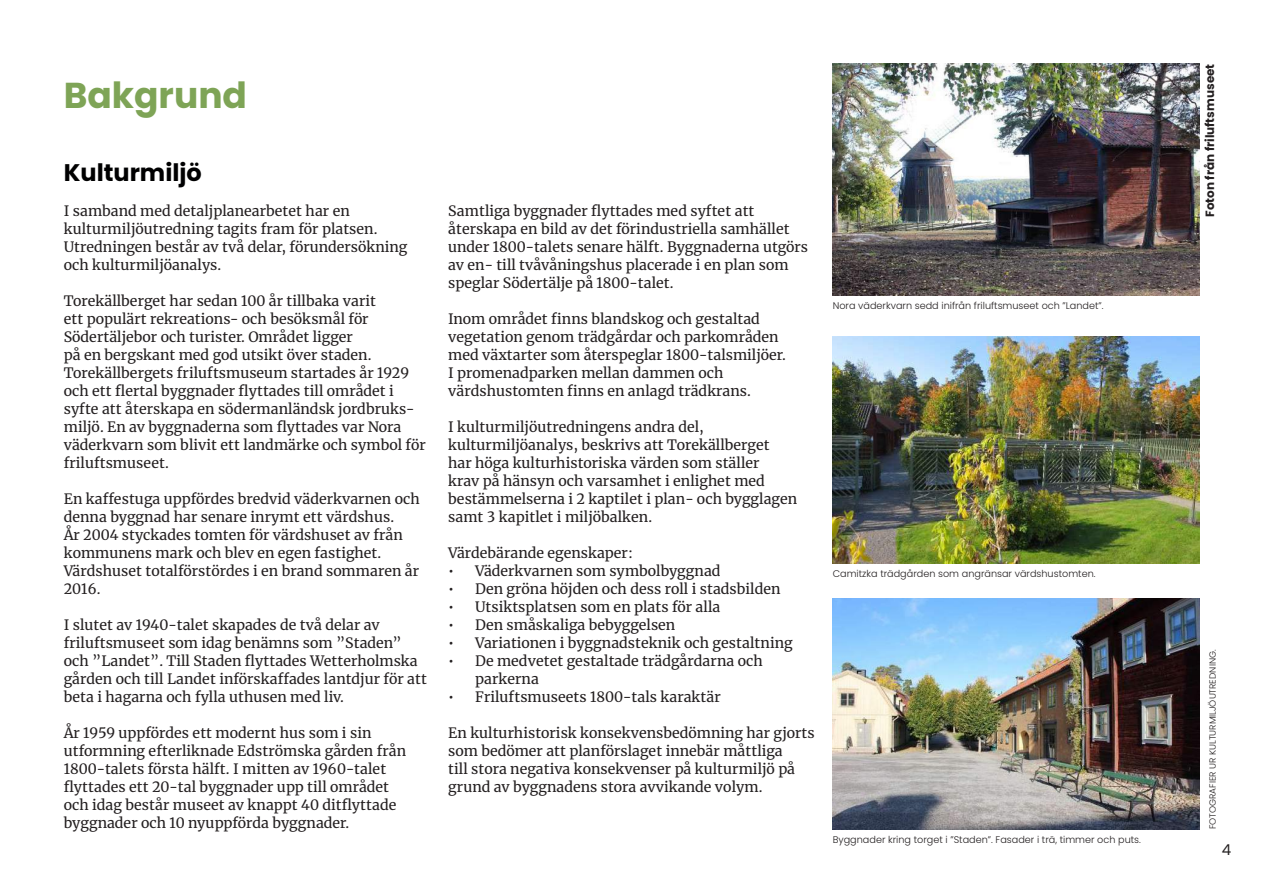
<style>
.page{position:relative;width:1263px;height:893px;background:#fff}
.page>*{position:absolute;margin:0;border:0;box-sizing:border-box;transform-origin:0 0}
.t1{font:700 36px "Poppins Latin";color:#7ea456}
.t2{font:700 24px "Poppins Latin";color:#000001}
.t3{font:15px "Poppins Latin";color:#231f20}
.t4{font:14.25px/18px "Merriweather";color:#231f20}
.t5{font:700 12px "Poppins Latin";color:#231f20}
.t6{font:300 9.6px "Poppins Latin";color:#231f20}
.t7{font:300 9px "Poppins Latin";color:#231f20}
</style>
<div class="page">
<img style="left:833px;top:64px;width:366px;height:232px">
<img style="left:833px;top:336px;width:366px;height:227px">
<img style="left:833px;top:598px;width:366px;height:231px">
<h1 class="t1" style="left:64px;top:72px;width:185px">Bakgrund</h1>
<h2 class="t2" style="left:64px;top:156px;width:140px">Kulturmiljö</h2>
<p class="t4" style="left:64px;top:201px;width:345px">I samband med detaljplanearbetet har en kulturmiljöutredning tagits fram för platsen.<br>Utredningen består av två delar, förundersökning och kulturmiljöanalys.</p>
<p class="t4" style="left:64px;top:291px;width:363px">Torekällberget har sedan 100 år tillbaka varit<br>ett populärt rekreations- och besöksmål för Södertäljebor och turister. Området ligger<br>på en bergskant med god utsikt över staden.<br>Torekällbergets friluftsmuseum startades år 1929 och ett fertal byggnader fyttades till området i syfte att återskapa en södermanländsk jordbruks&shy;miljö. En av byggnaderna som fyttades var Nora väderkvarn som blivit ett landmärke och symbol för friluftsmuseet.</p>
<p class="t4" style="left:64px;top:489px;width:357px">En kafestuga uppfördes bredvid väderkvarnen och denna byggnad har senare inrymt ett värdshus.<br>År 2004 styckades tomten för värdshuset av från kommunens mark och blev en egen fastighet.<br>Värdshuset totalförstördes i en brand sommaren år 2016.</p>
<p class="t4" style="left:64px;top:615px;width:365px">I slutet av 1940-talet skapades de två delar av friluftsmuseet som idag benämns som ”Staden” och ”Landet”. Till Staden fyttades Wetterholmska gården och till Landet införskafades lantdjur för att beta i hagarna och fylla uthusen med liv.</p>
<p class="t4" style="left:64px;top:722px;width:344px">År 1959 uppfördes ett modernt hus som i sin utformning efterliknade Edströmska gården från 1800-talets första hälft. I mitten av 1960-talet fyttades ett 20-tal byggnader upp till området och idag består museet av knappt 40 ditfyttade byggnader och 10 nyuppförda byggnader.</p>
<p class="t4" style="left:448px;top:200px;width:361px">Samtliga byggnader fyttades med syftet att återskapa en bild av det förindustriella samhället under 1800-talets senare hälft. Byggnaderna utgörs av en- till tvåvåningshus placerade i en plan som speglar Södertälje på 1800-talet.</p>
<p class="t4" style="left:448px;top:308px;width:339px">Inom området fnns blandskog och gestaltad vegetation genom trädgårdar och parkområden med växtarter som återspeglar 1800-talsmiljöer.<br>I promenadparken mellan dammen och värdshustomten fnns en anlagd trädkrans.</p>
<p class="t4" style="left:448px;top:416px;width:351px">I kulturmiljöutredningens andra del, kulturmiljöanalys, beskrivs att Torekällberget<br>har höga kulturhistoriska värden som ställer<br>krav på hänsyn och varsamhet i enlighet med bestämmelserna i 2 kaptilet i plan- och bygglagen samt 3 kapitlet i miljöbalken.</p>
<p class="t4" style="left:448px;top:542px;width:186px">Värdebärande egenskaper:</p>
<p class="t4" style="left:448px;top:560px;width:274px">• Väderkvarnen som symbolbyggnad</p>
<p class="t4" style="left:448px;top:578px;width:334px">• Den gröna höjden och dess roll i stadsbilden</p>
<p class="t4" style="left:448px;top:596px;width:274px">• Utsiktsplatsen som en plats för alla</p>
<p class="t4" style="left:448px;top:614px;width:229px">• Den småskaliga bebyggelsen</p>
<p class="t4" style="left:448px;top:632px;width:346px">• Variationen i byggnadsteknik och gestaltning</p>
<p class="t4" style="left:475px;top:650px;width:289px;text-indent:-27px">• De medvetet gestaltade trädgårdarna och parkerna</p>
<p class="t4" style="left:448px;top:686px;width:274px">• Friluftsmuseets 1800-tals karaktär</p>
<p class="t4" style="left:448px;top:722px;width:368px">En kulturhistorisk konsekvensbedömning har gjorts som bedömer att planförslaget innebär måttliga<br>till stora negativa konsekvenser på kulturmiljö på grund av byggnadens stora avvikande volym.</p>
<p class="t6" style="left:833px;top:300px;width:272px">Nora väderkvarn sedd inifrån friluftsmuseet och ”Landet”.</p>
<p class="t6" style="left:833px;top:567px;width:264px">Camitzka trädgården som angränsar värdshustomten.</p>
<p class="t6" style="left:833px;top:833px;width:310px">Byggnader kring torget i ”Staden”. Fasader i trä, timmer och puts.</p>
<p class="t5" style="left:1202px;top:217px;width:155px;rotate:-90deg">Foton från friluftsmuseet</p>
<p class="t7" style="left:1207px;top:829px;width:181px;rotate:-90deg">FOTOGRAFIER UR KULTURMILJÖUTREDNING.</p>
<p class="t3" style="left:1222px;top:840px;width:11px">4</p>
</div>
